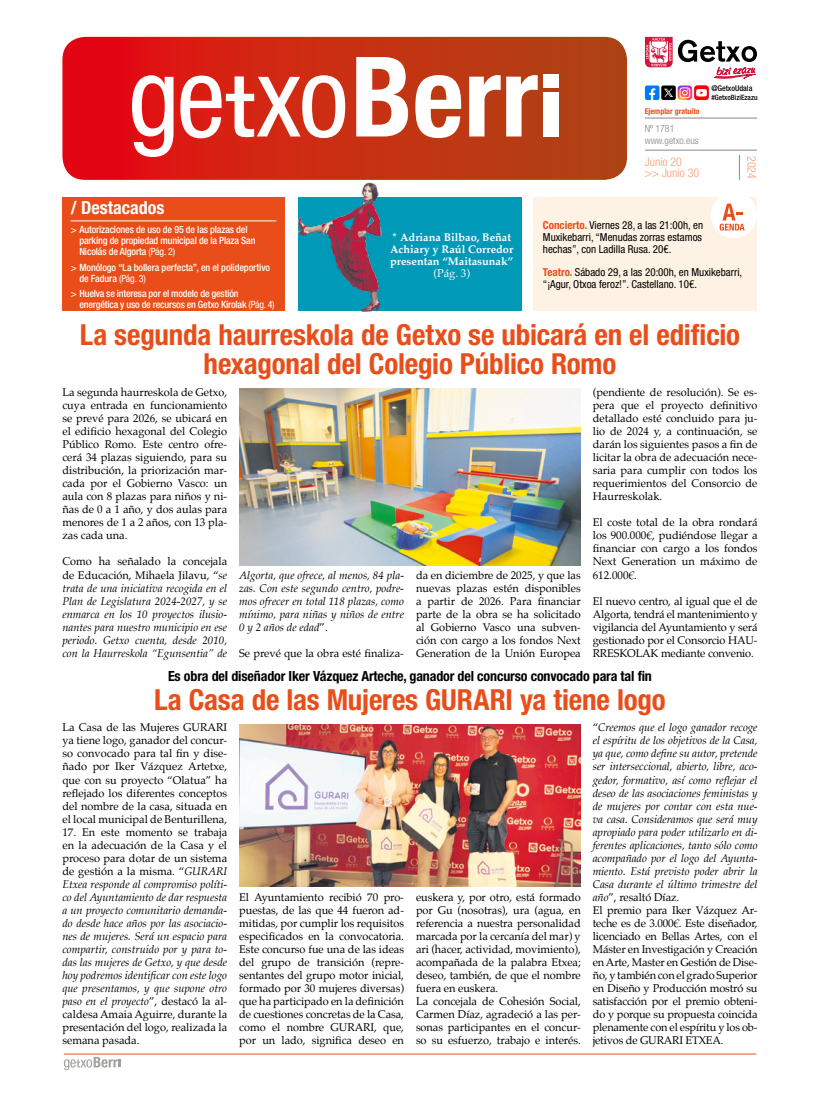
<style>
.page{position:relative;width:820px;height:1106px;background:#fff}
.page>*{position:absolute;margin:0;border:0;box-sizing:border-box;transform-origin:0 0}
.t1{font:700 condensed 29px/29px "Helvetica Neue LT Std";letter-spacing:-.005em;color:#e94e1a;text-align:center}
.t2{font:700 condensed 18px "Helvetica Neue LT Std";color:#fff}
.t3{font:700 condensed 14px "Helvetica Neue LT Std";letter-spacing:-.01em;color:#000}
.t4{font:300 condensed 12px/11px "Helvetica Neue LT Std";color:#f49c70}
.t5{font:11px/13px "Palatino";letter-spacing:-.005em;color:#000;text-align:justify}
.t6{font:italic 11px/13px "Palatino";letter-spacing:-.005em;color:#000;text-align:justify}
.t7{font:condensed 11px/12px "Helvetica Neue LT Std";color:#000;text-align:justify}
.t8{font:700 11px/12px "Palatino";color:#fff}
.t9{font:11px "Palatino";color:#fff}
.t10{font:500 condensed 10px/11px "Helvetica Neue LT Std";letter-spacing:-.015em;color:#fff}
.t11{font:300 condensed 10px/12px "Helvetica Neue LT Std";color:#878787}
.t12{font:700 condensed 8px "Helvetica Neue LT Std";color:#e94e1a}
.t13{font:500 condensed 8px "Helvetica Neue LT Std";color:#000}
.t14{font:500 condensed 7.4px "Helvetica Neue LT Std";color:#000}
.s1{font-weight:400}
.s2{font-weight:700;color:#e94e1a}
.s3{font-style:normal}
.s4{font-style:italic}
</style>
<div class="page">
<svg style="left:64px;top:1056px;width:56px;height:14px"></svg>
<hr style="left:64px;top:1053px;width:691px;height:1px;background:#e94e1a">
<div style="left:298px;top:198px;width:223px;height:113px;background:#009ab9"></div>
<div style="left:533px;top:198px;width:223px;height:113px;background:#fdf2e3"></div>
<div style="left:62px;top:198px;width:223px;height:113px;background:#e94e1a"></div>
<hr style="left:71px;top:221px;width:205px;height:1px;background:#fff">
<svg style="left:738px;top:155px;width:1px;height:25px"></svg>
<svg style="left:644px;top:37px;width:112px;height:63px"></svg>
<hr style="left:644px;top:118px;width:112px;height:1px;background:#878787">
<hr style="left:644px;top:150px;width:112px;height:1px;background:#878787">
<svg style="left:62px;top:37px;width:564px;height:143px;background:#c92c16"></svg>
<svg style="left:132px;top:75px;width:41px;height:82px"></svg>
<svg style="left:180px;top:75px;width:165px;height:63px"></svg>
<svg style="left:356px;top:57px;width:52px;height:79px"></svg>
<svg style="left:415px;top:75px;width:46px;height:63px"></svg>
<svg style="left:469px;top:75px;width:31px;height:61px"></svg>
<svg style="left:506px;top:75px;width:31px;height:61px"></svg>
<div style="left:543px;top:75px;width:16px;height:13px;background:#fff"></div>
<div style="left:543px;top:92px;width:15px;height:44px;background:#fff"></div>
<img style="left:239px;top:724px;width:341px;height:163px">
<img style="left:239px;top:388px;width:341px;height:178px">
<div style="left:710px;top:192px;width:46px;height:46px;background:#fff;border-radius:50%"></div>
<svg style="left:719px;top:204px;width:25px;height:27px"></svg>
<img style="left:298px;top:182px;width:83px;height:129px">
<p class="t13" style="left:711px;top:84px;width:43px">@GetxoUdala</p>
<p class="t12" style="left:644px;top:106px;width:56px">Ejemplar gratuito</p>
<p class="t11" style="left:644px;top:122px;width:55px">Nº 1781 www.getxo.eus</p>
<p class="t14" style="left:711px;top:93px;width:48px">#GetxoBiziEzazu</p>
<h2 class="t2" style="left:71px;top:196px;width:95px">/ Destacados</h2>
<p class="t10" style="left:79px;top:224px;width:178px;text-indent:-8px">&gt; Autorizaciones de uso de 95 de las plazas del parking de propiedad municipal de la Plaza San<br>Nicolás de Algorta <span class="s1">(Pág. 2)</span></p>
<p class="t10" style="left:79px;top:261px;width:192px;text-indent:-8px">&gt; Monólogo “La bollera perfecta”, en el polideportivo de Fadura <span class="s1">(Pág. 3)</span></p>
<p class="t10" style="left:79px;top:287px;width:197px;text-indent:-8px">&gt; Huelva se interesa por el modelo de gestión energética y uso de recursos en Getxo Kirolak <span class="s1">(Pág. 4)</span></p>
<p class="t8" style="left:390px;top:231px;width:125px">* Adriana Bilbao, Beñat<br>Achiary y Raúl Corredor presentan “Maitasunak”</p>
<p class="t9" style="left:433px;top:264px;width:38px">(Pág. 3)</p>
<p class="t4" style="left:644px;top:156px;width:56px">Junio 20 &gt;&gt; Junio 30</p>
<p class="t4" style="left:756px;top:156px;width:25px;rotate:90deg">2024</p>
<p class="t7" style="left:542px;top:219px;width:162px"><span class="s2">Concierto.</span> Viernes 28, a las 21:00h, en Muxikebarri, “Menudas zorras estamos hechas”, con Ladilla Rusa. 20€.</p>
<p class="t7" style="left:542px;top:266px;width:201px"><span class="s2">Teatro.</span> Sábado 29, a las 20:00h, en Muxikebarri, “¡Agur, Otxoa feroz!”. Castellano. 10€.</p>
<h1 class="t1" style="left:80px;top:319px;width:661px">La segunda haurreskola de Getxo se ubicará en el edificio hexagonal del Colegio Público Romo</h1>
<p class="t5" style="left:62px;top:386px;width:166px">La segunda haurreskola de Getxo, cuya entrada en funcionamiento se prevé para 2026, se ubicará en el edificio hexagonal del Colegio Público Romo. Este centro ofre&shy;cerá 34 plazas siguiendo, para su distribución, la priorización mar&shy;cada por el Gobierno Vasco: un aula con 8 plazas para niños y ni&shy;ñas de 0 a 1 año, y dos aulas para menores de 1 a 2 años, con 13 pla&shy;zas cada una.</p>
<p class="t6" style="left:62px;top:555px;width:166px"><span class="s3">Como ha señalado la concejala de Educación, Mihaela Jilavu, “</span>se trata de una iniciativa recogida en el Plan de Legislatura 2024-2027, y se enmarca en los 10 proyectos ilusio&shy;nantes para nuestro municipio en ese periodo. Getxo cuenta, desde 2010, con la Haurreskola “Egunsentia” de</p>
<p class="t5" style="left:592px;top:386px;width:166px">(pendiente de resolución). Se es&shy;pera que el proyecto definitivo detallado esté concluido para ju&shy;lio de 2024 y, a continuación, se darán los siguientes pasos a fin de licitar la obra de adecuación nece&shy;saria para cumplir con todos los requerimientos del Consorcio de Haurreskolak.</p>
<p class="t5" style="left:592px;top:516px;width:166px">El coste total de la obra rondará los 900.000<span class="s4">€</span>, pudiéndose llegar a financiar con cargo a los fondos Next Generation un máximo de 612.000<span class="s4">€</span>.</p>
<p class="t5" style="left:592px;top:594px;width:166px">El nuevo centro, al igual que el de Algorta, tendrá el mantenimiento y vigilancia del Ayuntamiento y será gestionado por el Consorcio HAU-RRESKOLAK mediante convenio.</p>
<p class="t6" style="left:239px;top:568px;width:166px">Algorta, que ofrece, al menos, 84 pla&shy;zas. Con este segundo centro, podre&shy;mos ofrecer en total 118 plazas, como mínimo, para niñas y niños de entre 0 y 2 años de edad<span class="s3">”.</span></p>
<p class="t5" style="left:239px;top:646px;width:166px">Se prevé que la obra esté finaliza-</p>
<p class="t5" style="left:416px;top:568px;width:166px">da en diciembre de 2025, y que las nuevas plazas estén disponibles a partir de 2026. Para financiar parte de la obra se ha solicitado al Gobierno Vasco una subven&shy;ción con cargo a los fondos Next Generation de la Unión Europea</p>
<p class="t3" style="left:168px;top:667px;width:485px">Es obra del diseñador Iker Vázquez Arteche, ganador del concurso convocado para tal fin</p>
<h1 class="t1" style="left:154px;top:684px;width:512px">La Casa de las Mujeres GURARI ya tiene logo</h1>
<p class="t5" style="left:62px;top:721px;width:166px">La Casa de las Mujeres GURARI ya tiene logo, ganador del concur&shy;so convocado para tal fin y dise&shy;ñado por Iker Vázquez Artetxe, que con su proyecto “Olatua” ha reflejado los diferentes conceptos del nombre de la casa, situada en el local municipal de Benturillena,</p>
<p class="t6" style="left:62px;top:825px;width:166px"><span class="s3">17. En este momento se trabaja en la adecuación de la Casa y el proceso para dotar de un sistema de gestión a la misma. “</span>GURARI Etxea responde al compromiso políti&shy;co del Ayuntamiento de dar respuesta a un proyecto comunitario demanda&shy;do desde hace años por las asociacio&shy;nes de mujeres. Será un espacio para compartir, construido por y para to&shy;das las mujeres de Getxo, y que desde hoy podremos identificar con este logo que presentamos, y que supone otro paso en el proyecto<span class="s3">”, destacó la al&shy;caldesa Amaia Aguirre, durante la presentación del logo, realizada la semana pasada.</span></p>
<p class="t5" style="left:239px;top:890px;width:166px">El Ayuntamiento recibió 70 pro&shy;puestas, de las que 44 fueron ad&shy;mitidas, por cumplir los requisitos especificados en la convocatoria.<br>Este concurso fue una de las ideas del grupo de transición (repre&shy;sentantes del grupo motor inicial, formado por 30 mujeres diversas) que ha participado en la definición de cuestiones concretas de la Casa, como el nombre GURARI, que, por un lado, significa deseo en</p>
<p class="t5" style="left:416px;top:890px;width:166px;text-align:left">euskera y, por otro, está formado por Gu (nosotras), ura (agua, en referencia a nuestra personalidad marcada por la cercanía del mar) y ari (hacer, actividad, movimiento), acompañada de la palabra Etxea; deseo, también, de que el nombre fuera en euskera.<br>La concejala de Cohesión Social,<br>Carmen Díaz, agradeció a las per&shy;sonas participantes en el concur&shy;so su esfuerzo, trabajo e interés.</p>
<p class="t6" style="left:592px;top:721px;width:166px;text-align:left"><span class="s3">“</span>Creemos que el logo ganador recoge el espíritu de los objetivos de la Casa, ya que, como define su autor, pretende ser interseccional, abierto, libre, aco&shy;gedor, formativo, así como reflejar el deseo de las asociaciones feministas y de mujeres por contar con esta nue&shy;va casa. Consideramos que será muy apropiado para poder utilizarlo en di&shy;ferentes aplicaciones, tanto sólo como acompañado por el logo del Ayunta&shy;miento. Está previsto poder abrir la Casa durante el último trimestre del año<span class="s3">”, resaltó Díaz.<br>El premio para Iker Vázquez Ar&shy;teche es de 3.000</span>€<span class="s3">. Este diseñador, licenciado en Bellas Artes, con el Máster en Investigación y Creación en Arte, Master en Gestión de Dise&shy;ño, y también con el grado Superior en Diseño y Producción mostró su satisfacción por el premio obteni&shy;do y porque su propuesta coincida plenamente con el espíritu y los ob&shy;jetivos de GURARI ETXEA.</span></p>
</div>
